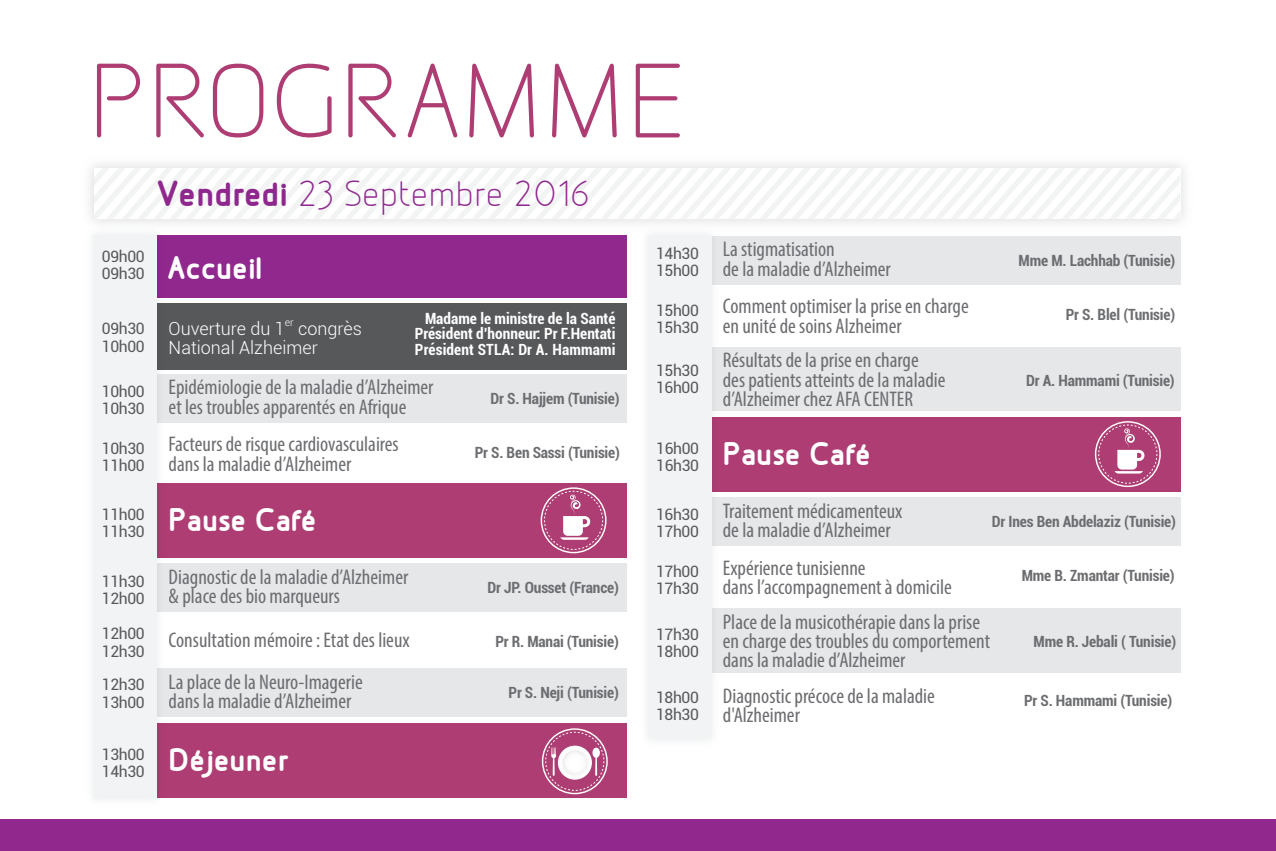
<style>
.page{position:relative;width:1276px;height:851px;background:#fff}
.page>*{position:absolute;margin:0;border:0;box-sizing:border-box;transform-origin:0 0}
.t1{font:111.9px "Designio";color:#ad3d72}
.t2{font:38.7px "Designio";color:#8f288e}
.t3{font:700 34.8px "Designio";color:#fff}
.t4{font:condensed 21.3px/19.2px "Myriad Pro";color:#6c6d70}
.t5{font:300 18px/18.9px "Roboto";color:#fff}
.t6{font:15.6px/17.4px "Roboto";letter-spacing:-.025em;color:#57585a}
.t7{font:700 condensed 15.3px "Roboto";letter-spacing:-.01em;color:#6c6d70}
.t8{font:700 condensed 15.3px/15.3px "Roboto";color:#fff;text-align:justify}
.t9{font:300 10.5px "Roboto";color:#fff}
.s1{font-weight:700}
</style>
<div class="page">
<svg style="left:94px;top:168px;width:1086px;height:51px"></svg>
<div style="left:147px;top:483px;width:479px;height:74px;background:#ad3d72"></div>
<div style="left:147px;top:374px;width:479px;height:48px;background:#e6e7e9"></div>
<div style="left:147px;top:303px;width:479px;height:66px;background:#57585a"></div>
<div style="left:147px;top:235px;width:479px;height:62px;background:#90288e"></div>
<div style="left:540px;top:487px;width:66px;height:66px;border:1px solid #fff;border-radius:50%"></div>
<div style="left:544px;top:491px;width:59px;height:58px;border:1px dashed #fff;border-radius:50%"></div>
<svg style="left:560px;top:494px;width:30px;height:45px"></svg>
<div style="left:147px;top:563px;width:479px;height:48px;background:#e6e7e9"></div>
<div style="left:147px;top:668px;width:479px;height:48px;background:#e6e7e9"></div>
<div style="left:147px;top:723px;width:479px;height:74px;background:#ad3d72"></div>
<svg style="left:558px;top:745px;width:34px;height:34px"></svg>
<div style="left:563px;top:750px;width:24px;height:24px;background:#fcfcfc;border-radius:12px"></div>
<svg style="left:592px;top:747px;width:8px;height:28px"></svg>
<svg style="left:551px;top:747px;width:5px;height:28px"></svg>
<div style="left:542px;top:728px;width:66px;height:66px;border:1px solid #fff;border-radius:50%"></div>
<div style="left:545px;top:731px;width:59px;height:59px;border:1px dashed #fff;border-radius:50%"></div>
<img style="left:90px;top:224px;width:79px;height:575px">
<div style="left:94px;top:235px;width:63px;height:563px;background:#f2f3f4"></div>
<div style="left:701px;top:236px;width:479px;height:48px;background:#e6e7e9"></div>
<div style="left:0;top:819px;width:1276px;height:31px;background:#90288e"></div>
<div style="left:701px;top:417px;width:479px;height:74px;background:#ad3d72"></div>
<div style="left:701px;top:347px;width:479px;height:64px;background:#e6e7e9"></div>
<div style="left:701px;top:497px;width:479px;height:48px;background:#e6e7e9"></div>
<div style="left:701px;top:608px;width:479px;height:64px;background:#e6e7e9"></div>
<img style="left:637px;top:224px;width:85px;height:516px">
<div style="left:648px;top:235px;width:63px;height:504px;background:#f2f3f4"></div>
<div style="left:1095px;top:421px;width:65px;height:66px;border:1px solid #fff;border-radius:50%"></div>
<div style="left:1098px;top:424px;width:59px;height:59px;border:1px dashed #fff;border-radius:50%"></div>
<svg style="left:1114px;top:428px;width:30px;height:45px"></svg>
<h1 class="t1" style="left:87px;top:43px;width:600px">PROGRAMME</h1>
<h2 class="t2" style="left:157px;top:173px;width:434px"><span class="s1">Vendredi</span> 23 Septembre 2016</h2>
<p class="t6" style="left:102px;top:247px;width:44px">09h00<br>09h30</p>
<h3 class="t3" style="left:167px;top:249px;width:97px">Accueil</h3>
<p class="t6" style="left:656px;top:244px;width:44px">14h30<br>15h00</p>
<p class="t6" style="left:102px;top:319px;width:44px">09h30<br>10h00</p>
<p class="t6" style="left:102px;top:382px;width:44px">10h00<br>10h30</p>
<p class="t6" style="left:102px;top:439px;width:44px">10h30<br>11h00</p>
<p class="t5" style="left:169px;top:318px;width:118px">Ouverture du 1</p>
<p class="t9" style="left:285px;top:315px;width:10px">er</p>
<p class="t5" style="left:169px;top:318px;width:195px;text-indent:130px">congrès<br>National Alzheimer</p>
<p class="t8" style="left:415px;top:310px;width:202px;text-indent:10px">Madame le ministre de la Santé Président d’honneur: Pr F.Hentati Président STLA: Dr A. Hammami</p>
<p class="t4" style="left:169px;top:377px;width:266px">Epidémiologie de la maladie d’Alzheimer et les troubles apparentés en Afrique</p>
<p class="t4" style="left:169px;top:434px;width:232px">Facteurs de risque cardiovasculaires dans la maladie d’Alzheimer</p>
<p class="t7" style="left:490px;top:387px;width:130px">Dr S. Hajjem (Tunisie)</p>
<p class="t7" style="left:475px;top:442px;width:147px">Pr S. Ben Sassi (Tunisie)</p>
<p class="t6" style="left:656px;top:301px;width:44px">15h00<br>15h30</p>
<p class="t6" style="left:656px;top:361px;width:44px">15h30<br>16h00</p>
<p class="t6" style="left:656px;top:438px;width:44px">16h00<br>16h30</p>
<p class="t6" style="left:102px;top:505px;width:44px">11h00<br>11h30</p>
<p class="t6" style="left:102px;top:572px;width:44px">11h30<br>12h00</p>
<p class="t6" style="left:102px;top:624px;width:44px">12h00<br>12h30</p>
<p class="t6" style="left:102px;top:675px;width:44px">12h30<br>13h00</p>
<h3 class="t3" style="left:169px;top:500px;width:150px">Pause Café</h3>
<p class="t4" style="left:169px;top:566px;width:241px">Diagnostic de la maladie d’Alzheimer &amp; place des bio marqueurs</p>
<p class="t7" style="left:487px;top:576px;width:133px">Dr JP. Ousset (France)</p>
<p class="t4" style="left:169px;top:629px;width:242px">Consultation mémoire : Etat des lieux</p>
<p class="t7" style="left:495px;top:630px;width:125px">Pr R. Manai (Tunisie)</p>
<p class="t4" style="left:169px;top:671px;width:196px">La place de la Neuro-Imagerie dans la maladie d’Alzheimer</p>
<p class="t7" style="left:508px;top:681px;width:112px">Pr S. Neji (Tunisie)</p>
<p class="t6" style="left:656px;top:505px;width:44px">16h30<br>17h00</p>
<p class="t6" style="left:656px;top:562px;width:44px">17h00<br>17h30</p>
<p class="t6" style="left:656px;top:625px;width:44px">17h30<br>18h00</p>
<p class="t6" style="left:656px;top:688px;width:44px">18h00<br>18h30</p>
<p class="t6" style="left:102px;top:745px;width:44px">13h00<br>14h30</p>
<h3 class="t3" style="left:169px;top:740px;width:122px">Déjeuner</h3>
<p class="t4" style="left:723px;top:239px;width:169px">La stigmatisation<br>de la maladie d’Alzheimer</p>
<p class="t4" style="left:723px;top:296px;width:247px">Comment optimiser la prise en charge en unité de soins Alzheimer</p>
<p class="t4" style="left:723px;top:350px;width:224px">Résultats de la prise en charge des patients atteints de la maladie d’Alzheimer chez AFA CENTER</p>
<h3 class="t3" style="left:723px;top:434px;width:150px">Pause Café</h3>
<p class="t4" style="left:723px;top:500px;width:181px">Traitement médicamenteux de la maladie d’Alzheimer</p>
<p class="t4" style="left:723px;top:557px;width:230px">Expérience tunisienne<br>dans l’accompagnement à domicile</p>
<p class="t7" style="left:1018px;top:249px;width:158px">Mme M. Lachhab (Tunisie)</p>
<p class="t7" style="left:1065px;top:304px;width:111px">Pr S. Blel (Tunisie)</p>
<p class="t7" style="left:1026px;top:370px;width:150px">Dr A. Hammami (Tunisie)</p>
<p class="t7" style="left:992px;top:511px;width:186px">Dr Ines Ben Abdelaziz (Tunisie)</p>
<p class="t7" style="left:1021px;top:565px;width:154px">Mme B. Zmantar (Tunisie)</p>
<p class="t4" style="left:723px;top:611px;width:269px">Place de la musicothérapie dans la prise en charge des troubles du comportement dans la maladie d’Alzheimer</p>
<p class="t4" style="left:723px;top:685px;width:213px">Diagnostic précoce de la maladie d'Alzheimer</p>
<p class="t7" style="left:1033px;top:630px;width:144px">Mme R. Jebali ( Tunisie)</p>
<p class="t7" style="left:1024px;top:690px;width:150px">Pr S. Hammami (Tunisie)</p>
</div>
